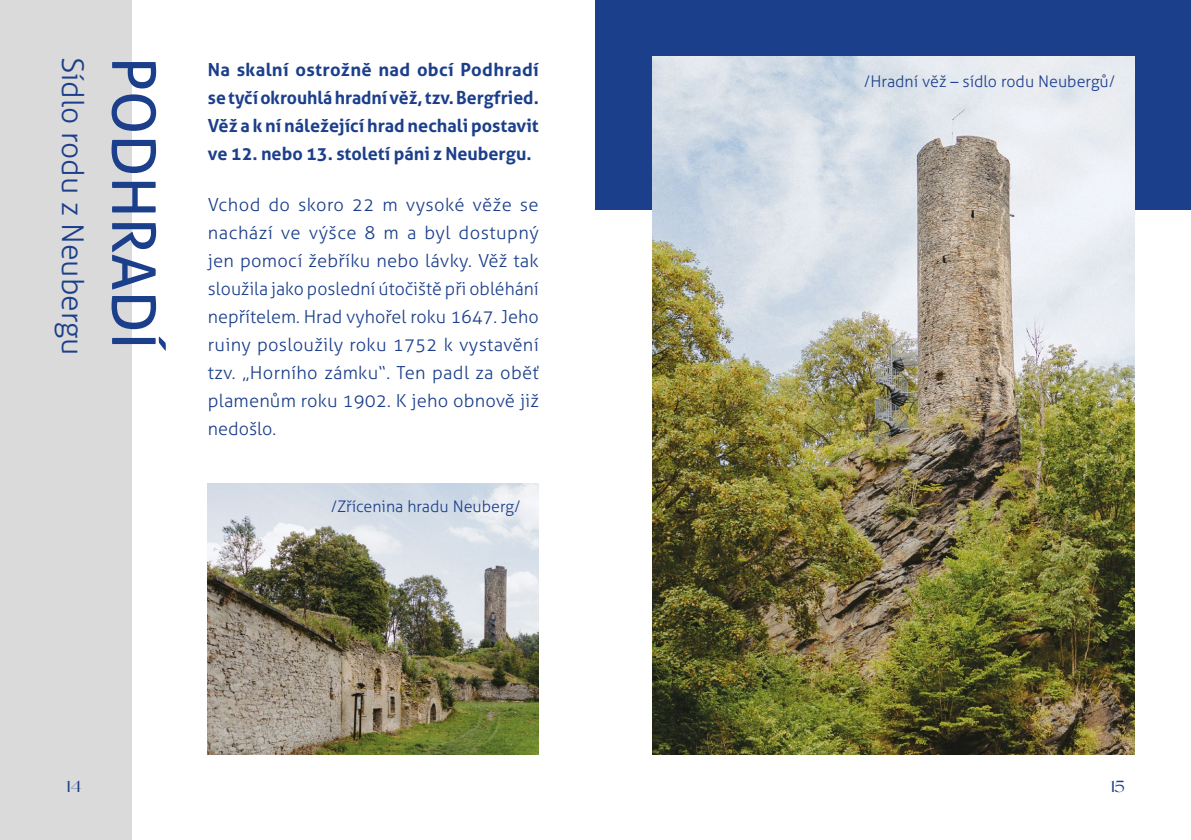
<style>
.page{position:relative;width:1191px;height:840px;background:#fff}
.page>*{position:absolute;margin:0;border:0;box-sizing:border-box;transform-origin:0 0}
.t1{font:60px "Aller";color:#1c3f8b}
.t2{font:300 30px "Aller";color:#1c3f8b}
.t3{font:300 18px/28px "Aller";letter-spacing:.005em;color:#1c3f8b;text-align:justify}
.t4{font:700 18px/28px "Aller";color:#1c3f8b;text-align:justify}
.t5{font:300 16px "Aller";color:#1c3f8b}
.t6{font:16px "Black Mango";color:#1c3f8b}
</style>
<div class="page">
<div style="left:0;top:0;width:131px;height:839px;background:#dadada"></div>
<img style="left:208px;top:483px;width:331px;height:271px">
<div style="left:595px;top:0;width:596px;height:210px;background:#1c3f8b"></div>
<img style="left:652px;top:57px;width:482px;height:697px">
<h2 class="t2" style="left:91px;top:57px;width:300px;rotate:90deg">Sídlo rodu z Neubergu</h2>
<h1 class="t1" style="left:170px;top:57px;width:295px;rotate:90deg">PODHRADÍ</h1>
<p class="t4" style="left:208px;top:55px;width:332px">Na skalní ostrožně nad obcí Podhradí se tyčí okrouhlá hradní věž, tzv. Bergfried.<br>Věž a k ní náležející hrad nechali postavit ve 12. nebo 13. století páni z Neubergu.</p>
<p class="t3" style="left:208px;top:190px;width:332px">Vchod do skoro 22 m vysoké věže se nachází ve výšce 8 m a byl dostupný jen pomocí žebříku nebo lávky. Věž tak sloužila jako poslední útočiště při obléhání nepřítelem. Hrad vyhořel roku 1647. Jeho ruiny posloužily roku 1752 k vystavění tzv. „Horního zámku“. Ten padl za oběť plamenům roku 1902. K jeho obnově již nedošlo.</p>
<p class="t5" style="left:331px;top:496px;width:191px">/Zřícenina hradu Neuberg/</p>
<p class="t5" style="left:864px;top:71px;width:253px">/Hradní věž – sídlo rodu Neubergů/</p>
<p class="t6" style="left:66px;top:775px;width:18px">14</p>
<p class="t6" style="left:1109px;top:775px;width:17px">15</p>
</div>
